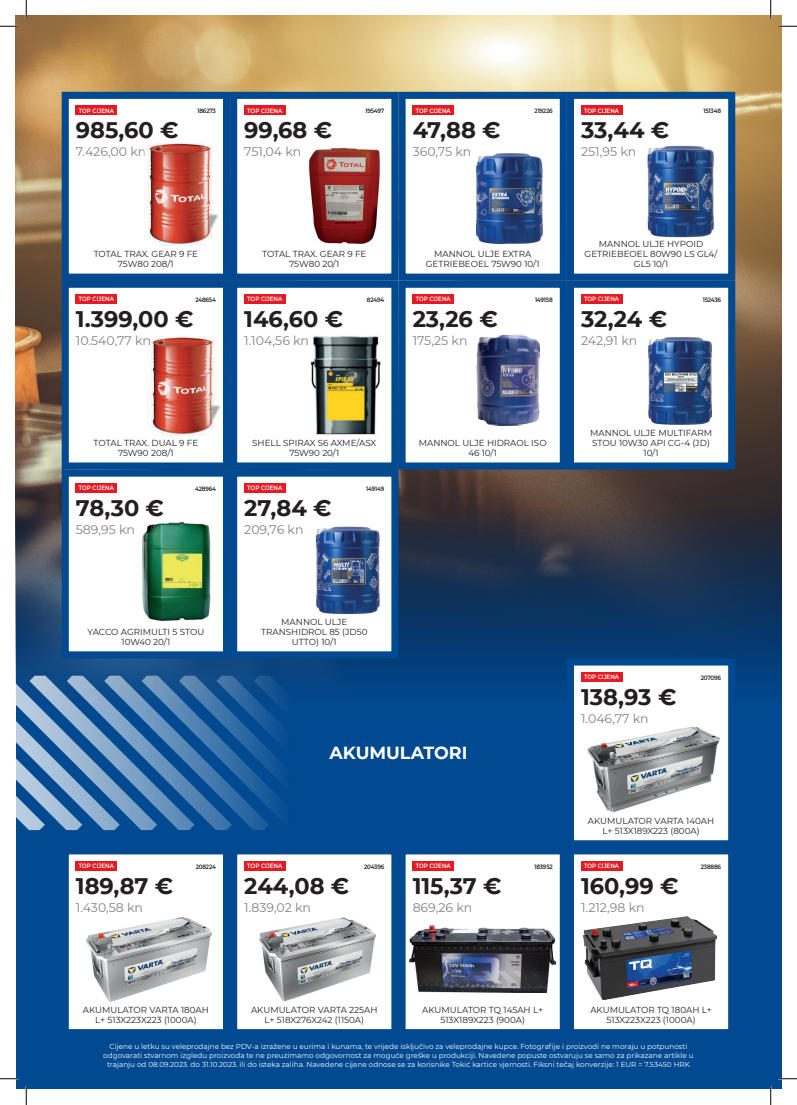
<style>
.page{position:relative;width:797px;height:1105px;background:#fff}
.page>*{position:absolute;margin:0;border:0;box-sizing:border-box;transform-origin:0 0}
.t1{font:700 22.5px "Montserrat";color:#231f20}
.t2{font:700 17.5px "Montserrat";color:#fff}
.t3{font:12.5px "Montserrat";color:#808285}
.t4{font:8.75px/10px "Montserrat";color:#231f20;text-align:center}
.t5{font:7.25px/8.8px "Montserrat";color:#fff;text-align:center}
.t6{font:600 6.25px "Montserrat";color:#fff;scale:.9 1}
.t7{font:600 6.25px "Montserrat";letter-spacing:-.03em;color:#231f20;scale:.9 1}
</style>
<div class="page">
<div style="left:16px;top:16px;width:765px;height:1073px;background:#014990"></div>
<img style="left:16px;top:16px;width:765px;height:672px">
<svg style="left:16px;top:676px;width:281px;height:154px"></svg>
<div style="left:398px;top:847px;width:169px;height:189px;background:#fff;border:7px solid #014990"></div>
<div style="left:412px;top:861px;width:42px;height:9px;background:#e51a23"></div>
<div style="left:567px;top:847px;width:168px;height:189px;background:#fff;border:7px solid #014990"></div>
<div style="left:581px;top:861px;width:41px;height:9px;background:#e51a23"></div>
<div style="left:62px;top:92px;width:168px;height:189px;background:#fff;border:7px solid #014990"></div>
<div style="left:76px;top:105px;width:41px;height:10px;background:#e51a23"></div>
<div style="left:62px;top:470px;width:168px;height:188px;background:#fff;border:7px solid #014990"></div>
<div style="left:76px;top:483px;width:41px;height:10px;background:#e51a23"></div>
<img style="left:142px;top:521px;width:69px;height:101px">
<img style="left:144px;top:144px;width:75px;height:101px">
<div style="left:230px;top:92px;width:168px;height:189px;background:#fff;border:7px solid #014990"></div>
<div style="left:244px;top:105px;width:41px;height:10px;background:#e51a23"></div>
<img style="left:309px;top:148px;width:70px;height:95px">
<div style="left:398px;top:92px;width:169px;height:189px;background:#fff;border:7px solid #014990"></div>
<div style="left:412px;top:105px;width:42px;height:10px;background:#e51a23"></div>
<img style="left:477px;top:153px;width:65px;height:90px">
<div style="left:398px;top:281px;width:169px;height:189px;background:#fff;border:7px solid #014990"></div>
<div style="left:412px;top:294px;width:42px;height:10px;background:#e51a23"></div>
<img style="left:476px;top:334px;width:64px;height:92px">
<div style="left:62px;top:281px;width:168px;height:189px;background:#fff;border:7px solid #014990"></div>
<div style="left:76px;top:294px;width:41px;height:10px;background:#e51a23"></div>
<img style="left:148px;top:337px;width:73px;height:99px">
<div style="left:567px;top:281px;width:168px;height:189px;background:#fff;border:7px solid #014990"></div>
<div style="left:581px;top:294px;width:41px;height:10px;background:#e51a23"></div>
<img style="left:648px;top:337px;width:63px;height:88px">
<div style="left:230px;top:470px;width:168px;height:188px;background:#fff;border:7px solid #014990"></div>
<div style="left:244px;top:483px;width:41px;height:10px;background:#e51a23"></div>
<img style="left:315px;top:526px;width:65px;height:88px">
<div style="left:62px;top:847px;width:168px;height:189px;background:#fff;border:7px solid #014990"></div>
<div style="left:76px;top:861px;width:41px;height:9px;background:#e51a23"></div>
<img style="left:86px;top:918px;width:126px;height:84px">
<div style="left:230px;top:847px;width:168px;height:189px;background:#fff;border:7px solid #014990"></div>
<div style="left:244px;top:861px;width:41px;height:9px;background:#e51a23"></div>
<img style="left:259px;top:917px;width:117px;height:85px">
<img style="left:409px;top:925px;width:146px;height:67px">
<img style="left:583px;top:916px;width:133px;height:84px">
<div style="left:567px;top:92px;width:168px;height:189px;background:#fff;border:7px solid #014990"></div>
<div style="left:581px;top:105px;width:41px;height:10px;background:#e51a23"></div>
<img style="left:647px;top:145px;width:67px;height:92px">
<div style="left:230px;top:281px;width:168px;height:189px;background:#fff;border:7px solid #014990"></div>
<div style="left:244px;top:294px;width:41px;height:10px;background:#e51a23"></div>
<img style="left:310px;top:336px;width:71px;height:99px">
<div style="left:567px;top:658px;width:168px;height:189px;background:#fff;border:7px solid #014990"></div>
<div style="left:581px;top:672px;width:41px;height:10px;background:#e51a23"></div>
<img style="left:587px;top:727px;width:132px;height:86px">
<svg style="left:0;top:25px;width:19px;height:2px"></svg>
<svg style="left:778px;top:25px;width:19px;height:2px"></svg>
<svg style="left:0;top:1078px;width:19px;height:1px"></svg>
<svg style="left:778px;top:1078px;width:19px;height:1px"></svg>
<svg style="left:25px;top:0;width:2px;height:19px"></svg>
<svg style="left:25px;top:1086px;width:2px;height:19px"></svg>
<svg style="left:770px;top:0;width:1px;height:19px"></svg>
<svg style="left:770px;top:1086px;width:1px;height:19px"></svg>
<p class="t6" style="left:79px;top:106px;width:40px">TOP CIJENA</p>
<h3 class="t3" style="left:76px;top:143px;width:72px">7.426,00 kn</h3>
<h1 class="t1" style="left:76px;top:114px;width:104px">985,60 €</h1>
<p class="t7" style="left:197px;top:107px;width:22px">186273</p>
<p class="t6" style="left:247px;top:106px;width:40px">TOP CIJENA</p>
<h3 class="t3" style="left:244px;top:143px;width:58px">751,04 kn</h3>
<h1 class="t1" style="left:244px;top:114px;width:89px">99,68 €</h1>
<p class="t7" style="left:365px;top:107px;width:22px">195497</p>
<p class="t6" style="left:415px;top:106px;width:40px">TOP CIJENA</p>
<h3 class="t3" style="left:412px;top:143px;width:60px">360,75 kn</h3>
<h1 class="t1" style="left:412px;top:114px;width:90px">47,88 €</h1>
<p class="t7" style="left:534px;top:107px;width:22px">219226</p>
<p class="t6" style="left:584px;top:106px;width:40px">TOP CIJENA</p>
<h3 class="t3" style="left:581px;top:143px;width:57px">251,95 kn</h3>
<h1 class="t1" style="left:581px;top:114px;width:90px">33,44 €</h1>
<p class="t7" style="left:703px;top:107px;width:21px">151348</p>
<p class="t4" style="left:94px;top:249px;width:106px">TOTAL TRAX. GEAR 9 FE<br>75W80 208/1</p>
<p class="t4" style="left:262px;top:249px;width:106px">TOTAL TRAX. GEAR 9 FE<br>75W80 20/1</p>
<p class="t4" style="left:426px;top:249px;width:115px">MANNOL ULJE EXTRA<br>GETRIEBEOEL 75W90 10/1</p>
<p class="t4" style="left:584px;top:239px;width:134px">MANNOL ULJE HYPOID<br>GETRIEBEOEL 80W90 LS GL4/<br>GL5 10/1</p>
<p class="t6" style="left:79px;top:295px;width:40px">TOP CIJENA</p>
<h3 class="t3" style="left:76px;top:332px;width:77px">10.540,77 kn</h3>
<p class="t7" style="left:195px;top:295px;width:24px">248654</p>
<h1 class="t1" style="left:76px;top:303px;width:119px">1.399,00 €</h1>
<p class="t6" style="left:247px;top:295px;width:40px">TOP CIJENA</p>
<h3 class="t3" style="left:244px;top:332px;width:66px">1.104,56 kn</h3>
<h1 class="t1" style="left:244px;top:303px;width:100px">146,60 €</h1>
<p class="t7" style="left:367px;top:295px;width:21px">82494</p>
<p class="t6" style="left:415px;top:295px;width:40px">TOP CIJENA</p>
<h3 class="t3" style="left:412px;top:332px;width:56px">175,25 kn</h3>
<h1 class="t1" style="left:412px;top:303px;width:87px">23,26 €</h1>
<p class="t7" style="left:535px;top:295px;width:21px">149158</p>
<p class="t6" style="left:584px;top:295px;width:40px">TOP CIJENA</p>
<h3 class="t3" style="left:581px;top:332px;width:58px">242,91 kn</h3>
<h1 class="t1" style="left:581px;top:303px;width:88px">32,24 €</h1>
<p class="t7" style="left:702px;top:295px;width:22px">152436</p>
<p class="t4" style="left:94px;top:438px;width:106px">TOTAL TRAX. DUAL 9 FE<br>75W90 208/1</p>
<p class="t4" style="left:252px;top:438px;width:126px">SHELL SPIRAX S6 AXME/ASX<br>75W90 20/1</p>
<p class="t4" style="left:418px;top:438px;width:129px">MANNOL ULJE HIDRAOL ISO<br>46 10/1</p>
<p class="t4" style="left:590px;top:428px;width:124px">MANNOL ULJE MULTIFARM<br>STOU 10W30 API CG-4 (JD)<br>10/1</p>
<p class="t6" style="left:79px;top:484px;width:40px">TOP CIJENA</p>
<h3 class="t3" style="left:76px;top:521px;width:61px">589,95 kn</h3>
<h1 class="t1" style="left:76px;top:491px;width:90px">78,30 €</h1>
<p class="t7" style="left:195px;top:484px;width:25px">428964</p>
<p class="t6" style="left:247px;top:484px;width:40px">TOP CIJENA</p>
<h3 class="t3" style="left:244px;top:521px;width:61px">209,76 kn</h3>
<h1 class="t1" style="left:244px;top:491px;width:89px">27,84 €</h1>
<p class="t7" style="left:366px;top:484px;width:22px">149149</p>
<p class="t4" style="left:87px;top:627px;width:118px">YACCO AGRIMULTI 5 STOU<br>10W40 20/1</p>
<p class="t4" style="left:261px;top:617px;width:108px">MANNOL ULJE<br>TRANSHIDROL 85 (JD50<br>UTTO) 10/1</p>
<p class="t6" style="left:584px;top:672px;width:40px">TOP CIJENA</p>
<h3 class="t3" style="left:581px;top:710px;width:69px">1.046,77 kn</h3>
<h1 class="t1" style="left:581px;top:680px;width:97px">138,93 €</h1>
<p class="t7" style="left:700px;top:673px;width:24px">207096</p>
<h2 class="t2" style="left:329px;top:740px;width:139px">AKUMULATORI</h2>
<p class="t4" style="left:588px;top:815px;width:128px">AKUMULATOR VARTA 140AH<br>L+ 513X189X223 (800A)</p>
<p class="t6" style="left:79px;top:861px;width:40px">TOP CIJENA</p>
<h3 class="t3" style="left:76px;top:898px;width:69px">1.430,58 kn</h3>
<h1 class="t1" style="left:76px;top:869px;width:99px">189,87 €</h1>
<p class="t7" style="left:196px;top:862px;width:24px">208224</p>
<p class="t6" style="left:247px;top:861px;width:40px">TOP CIJENA</p>
<h3 class="t3" style="left:244px;top:898px;width:68px">1.839,02 kn</h3>
<h1 class="t1" style="left:244px;top:869px;width:107px">244,08 €</h1>
<p class="t7" style="left:364px;top:862px;width:24px">204396</p>
<p class="t6" style="left:415px;top:861px;width:40px">TOP CIJENA</p>
<h3 class="t3" style="left:412px;top:898px;width:61px">869,26 kn</h3>
<h1 class="t1" style="left:412px;top:869px;width:91px">115,37 €</h1>
<p class="t7" style="left:534px;top:862px;width:22px">183952</p>
<p class="t6" style="left:584px;top:861px;width:40px">TOP CIJENA</p>
<h3 class="t3" style="left:581px;top:898px;width:65px">1.212,98 kn</h3>
<h1 class="t1" style="left:581px;top:869px;width:99px">160,99 €</h1>
<p class="t7" style="left:701px;top:862px;width:24px">238886</p>
<p class="t4" style="left:83px;top:1004px;width:128px">AKUMULATOR VARTA 180AH<br>L+ 513X223X223 (1000A)</p>
<p class="t4" style="left:251px;top:1004px;width:128px">AKUMULATOR VARTA 225AH<br>L+ 518X276X242 (1150A)</p>
<p class="t4" style="left:422px;top:1004px;width:122px">AKUMULATOR TQ 145AH L+<br>513X189X223 (900A)</p>
<p class="t4" style="left:590px;top:1004px;width:123px">AKUMULATOR TQ 180AH L+<br>513X223X223 (1000A)</p>
<p class="t5" style="left:103px;top:1042px;width:592px">Cijene u letku su veleprodajne bez PDV-a izražene u eurima i kunama, te vrijede isključivo za veleprodajne kupce. Fotografije i proizvodi ne moraju u potpunosti odgovarati stvarnom izgledu proizvoda te ne preuzimamo odgovornost za moguće greške u produkciji. Navedene popuste ostvaruju se samo za prikazane artikle u trajanju od 08.09.2023. do 31.10.2023. ili do isteka zaliha. Navedene cijene odnose se za korisnike Tokić kartice vjernosti. Fiksni tečaj konverzije: 1 EUR = 7.53450 HRK</p>
</div>
